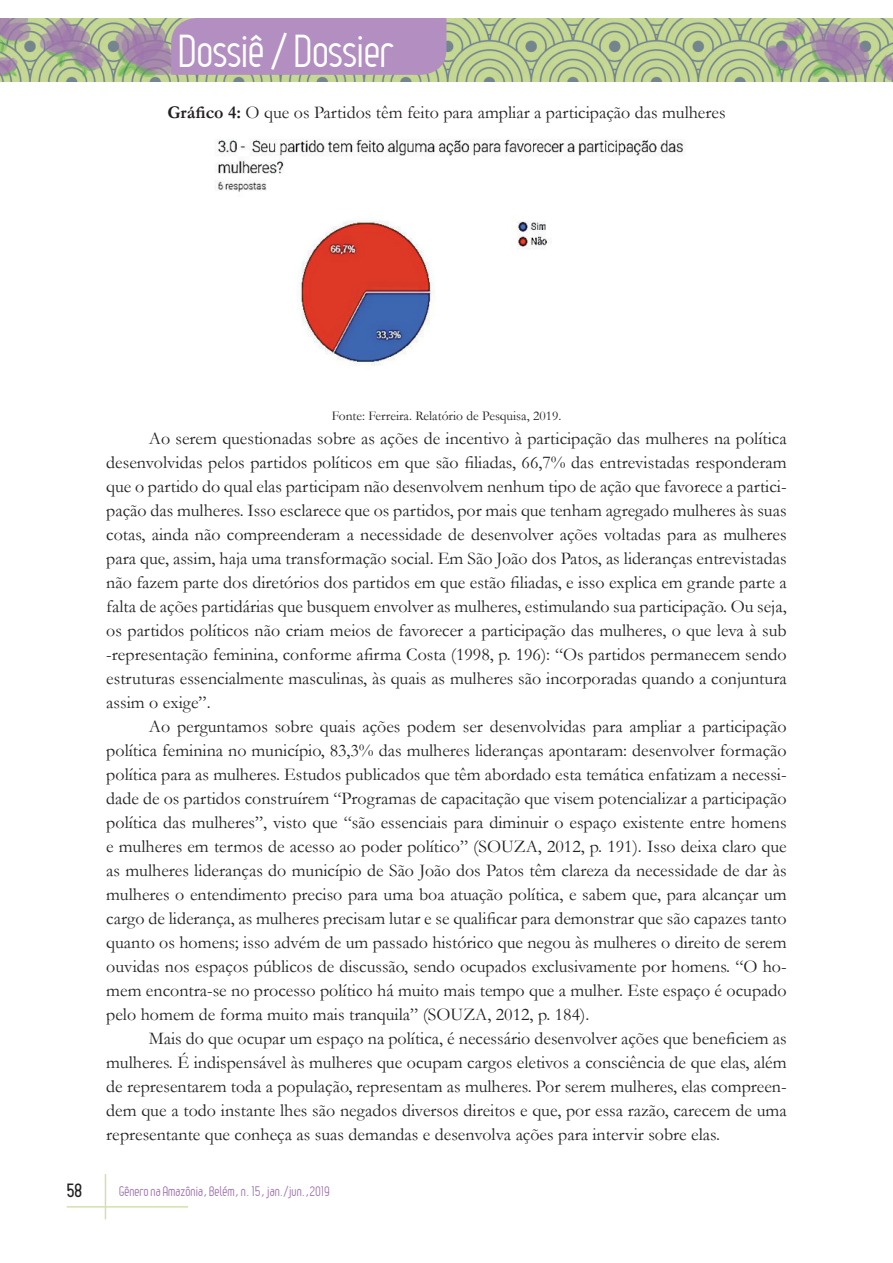
<style>
.page{position:relative;width:893px;height:1263px;background:#fff}
.page>*{position:absolute;margin:0;border:0;box-sizing:border-box;transform-origin:0 0}
.t1{font:45px "Leger";letter-spacing:-.01em;color:#fff}
.Texto{font:18px/24px "Garamond";color:#231f20;text-align:justify}
.Título_1-imgs{font:18px "Garamond";color:#231f20}
.t2{font:700 18px "Leger";color:#231f20}
.t3{font:13.5px "Leger";color:#9f73af}
.Fonte{font:13.5px "Garamond";color:#231f20}
.s1{font-weight:700}
</style>
<div class="page">
<hr style="left:105px;top:1174px;width:1px;height:45px;background:#d2e0ac">
<hr style="left:67px;top:1206px;width:121px;height:1px;background:#d2e0ac">
<img style="left:0;top:18px;width:893px;height:64px">
<div style="left:171px;top:18px;width:275px;height:57px;background:#b28fc0"></div>
<img style="left:215px;top:139px;width:469px;height:227px">
<h1 class="t1" style="left:179px;top:26px;width:216px">Dossiê / Dossier</h1>
<p class="Título_1-imgs" style="left:167px;top:100px;width:560px"><span class="s1">Gráfico 4:</span> O que os Partidos têm feito para ampliar a participação das mulheres</p>
<p class="Fonte" style="left:332px;top:406px;width:231px">Fonte: Ferreira. Relatório de Pesquisa, 2019.</p>
<p class="Texto" style="left:106px;top:425px;width:682px;text-indent:43px">Ao serem questionadas sobre as ações de incentivo à participação das mulheres na política desenvolvidas pelos partidos políticos em que são filiadas, 66,7% das entrevistadas responderam que o partido do qual elas participam não desenvolvem nenhum tipo de ação que favorece a partici&shy;pação das mulheres. Isso esclarece que os partidos, por mais que tenham agregado mulheres às suas cotas, ainda não compreenderam a necessidade de desenvolver ações voltadas para as mulheres para que, assim, haja uma transformação social. Em São João dos Patos, as lideranças entrevistadas não fazem parte dos diretórios dos partidos em que estão filiadas, e isso explica em grande parte a falta de ações partidárias que busquem envolver as mulheres, estimulando sua participação. Ou seja, os partidos políticos não criam meios de favorecer a participação das mulheres, o que leva à sub -representação feminina, conforme afirma Costa (1998, p. 196): “Os partidos permanecem sendo estruturas essencialmente masculinas, às quais as mulheres são incorporadas quando a conjuntura assim o exige”.</p>
<p class="Texto" style="left:106px;top:713px;width:682px;text-indent:43px">Ao perguntamos sobre quais ações podem ser desenvolvidas para ampliar a participação política feminina no município, 83,3% das mulheres lideranças apontaram: desenvolver formação política para as mulheres. Estudos publicados que têm abordado esta temática enfatizam a necessi&shy;dade de os partidos construírem “Programas de capacitação que visem potencializar a participação política das mulheres”, visto que “são essenciais para diminuir o espaço existente entre homens e mulheres em termos de acesso ao poder político” (SOUZA, 2012, p. 191). Isso deixa claro que as mulheres lideranças do município de São João dos Patos têm clareza da necessidade de dar às mulheres o entendimento preciso para uma boa atuação política, e sabem que, para alcançar um cargo de liderança, as mulheres precisam lutar e se qualificar para demonstrar que são capazes tanto quanto os homens; isso advém de um passado histórico que negou às mulheres o direito de serem ouvidas nos espaços públicos de discussão, sendo ocupados exclusivamente por homens. “O ho&shy;mem encontra-se no processo político há muito mais tempo que a mulher. Este espaço é ocupado pelo homem de forma muito mais tranquila” (SOUZA, 2012, p. 184).</p>
<p class="Texto" style="left:106px;top:1025px;width:682px;text-indent:43px">Mais do que ocupar um espaço na política, é necessário desenvolver ações que beneficiem as mulheres. É indispensável às mulheres que ocupam cargos eletivos a consciência de que elas, além de representarem toda a população, representam as mulheres. Por serem mulheres, elas compreen&shy;dem que a todo instante lhes são negados diversos direitos e que, por essa razão, carecem de uma representante que conheça as suas demandas e desenvolva ações para intervir sobre elas.</p>
<p class="t2" style="left:67px;top:1180px;width:17px">58</p>
<p class="t3" style="left:119px;top:1183px;width:212px">Gênero na Amazônia, Belém, n. 15, jan./jun.,2019</p>
</div>
